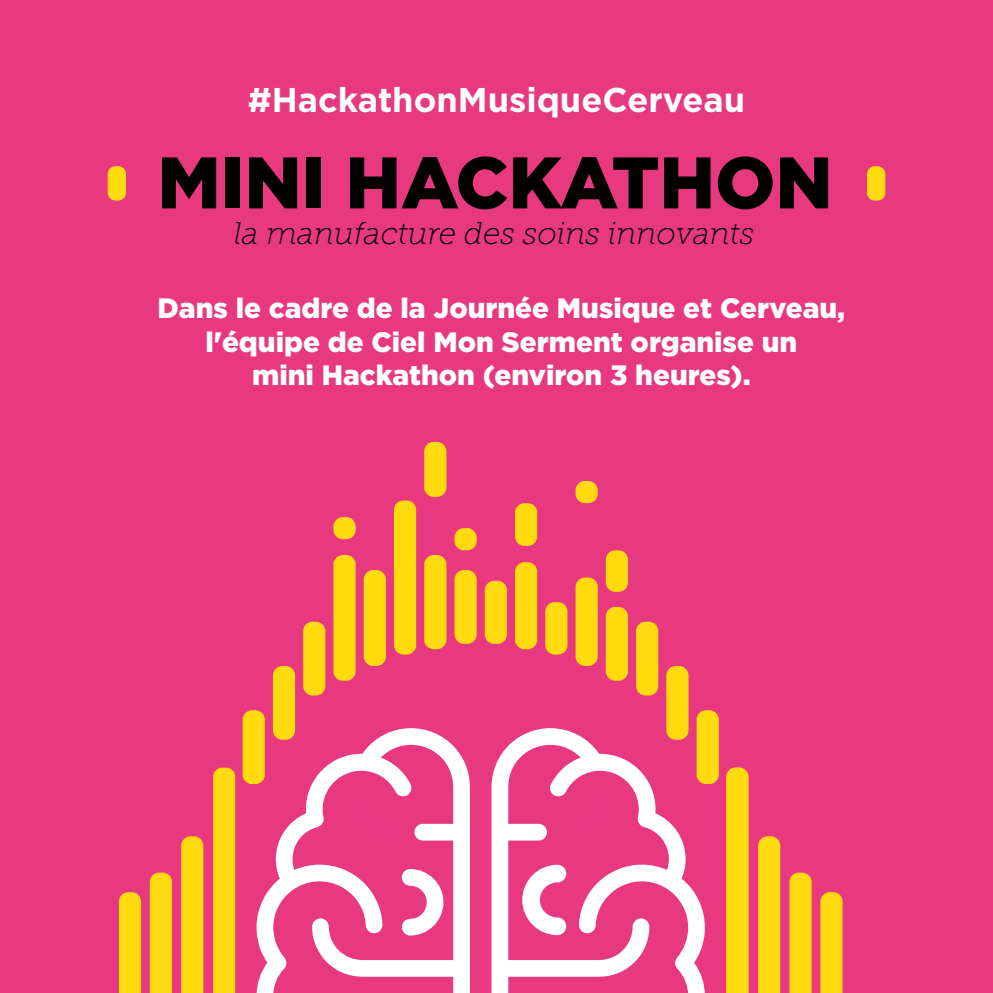
<style>
.page{position:relative;width:993px;height:993px;background:#fff}
.page>*{position:absolute;margin:0;border:0;box-sizing:border-box;transform-origin:0 0}
.t1{font:900 72.62px "Gotham";color:#000}
.t2{font:700 34.3px "Gotham";color:#fff}
.t3{font:italic 31.5px "Museo Slab 100";color:#000}
.t4{font:900 28px/33.6px "Gotham";color:#fff;text-align:center}
</style>
<div class="page">
<div style="left:0;top:0;width:992px;height:992px;background:#e83880"></div>
<div style="left:119px;top:892px;width:22px;height:100px;background:#ffda0f"></div>
<div style="left:181px;top:836px;width:22px;height:156px;background:#ffda0f"></div>
<div style="left:242px;top:710px;width:23px;height:73px;background:#ffda0f;border-radius:9px"></div>
<div style="left:273px;top:665px;width:22px;height:74px;background:#ffda0f;border-radius:9px"></div>
<div style="left:303px;top:621px;width:22px;height:74px;background:#ffda0f;border-radius:9px"></div>
<div style="left:333px;top:555px;width:22px;height:125px;background:#ffda0f;border-radius:9px"></div>
<div style="left:363px;top:570px;width:23px;height:95px;background:#ffda0f;border-radius:9px"></div>
<div style="left:333px;top:517px;width:22px;height:22px;background:#ffda0f;border-radius:9px"></div>
<div style="left:454px;top:528px;width:22px;height:22px;background:#ffda0f;border-radius:9px"></div>
<div style="left:605px;top:550px;width:22px;height:41px;background:#ffda0f;border-radius:9px"></div>
<div style="left:575px;top:481px;width:22px;height:22px;background:#ffda0f;border-radius:9px"></div>
<div style="left:424px;top:441px;width:22px;height:55px;background:#ffda0f;border-radius:9px"></div>
<div style="left:515px;top:503px;width:22px;height:42px;background:#ffda0f;border-radius:9px"></div>
<div style="left:394px;top:500px;width:22px;height:154px;background:#ffda0f;border-radius:9px"></div>
<div style="left:424px;top:555px;width:22px;height:94px;background:#ffda0f;border-radius:9px"></div>
<div style="left:454px;top:570px;width:22px;height:73px;background:#ffda0f;border-radius:9px"></div>
<div style="left:484px;top:580px;width:23px;height:63px;background:#ffda0f;border-radius:9px"></div>
<div style="left:515px;top:562px;width:22px;height:87px;background:#ffda0f;border-radius:9px"></div>
<div style="left:545px;top:602px;width:22px;height:52px;background:#ffda0f;border-radius:9px"></div>
<div style="left:150px;top:872px;width:22px;height:120px;background:#ffda0f"></div>
<div style="left:213px;top:767px;width:22px;height:225px;background:#ffda0f"></div>
<div style="left:696px;top:710px;width:22px;height:73px;background:#ffda0f;border-radius:9px"></div>
<div style="left:666px;top:665px;width:22px;height:74px;background:#ffda0f;border-radius:9px"></div>
<div style="left:636px;top:621px;width:22px;height:74px;background:#ffda0f;border-radius:9px"></div>
<div style="left:605px;top:606px;width:22px;height:74px;background:#ffda0f;border-radius:9px"></div>
<div style="left:575px;top:577px;width:22px;height:88px;background:#ffda0f;border-radius:9px"></div>
<div style="left:820px;top:892px;width:22px;height:100px;background:#ffda0f"></div>
<div style="left:758px;top:836px;width:22px;height:156px;background:#ffda0f"></div>
<div style="left:789px;top:872px;width:22px;height:120px;background:#ffda0f"></div>
<div style="left:726px;top:767px;width:22px;height:225px;background:#ffda0f"></div>
<svg style="left:491px;top:728px;width:213px;height:264px"></svg>
<svg style="left:256px;top:728px;width:213px;height:264px"></svg>
<div style="left:108px;top:166px;width:18px;height:34px;background:#ffda0f;border-radius:8px"></div>
<div style="left:866px;top:166px;width:19px;height:34px;background:#ffda0f;border-radius:8px"></div>
<p class="t2" style="left:248px;top:80px;width:498px">#HackathonMusiqueCerveau</p>
<h1 class="t1" style="left:157px;top:141px;width:676px">MINI HACKATHON</h1>
<p class="t3" style="left:234px;top:216px;width:522px">la manufacture des soins innovants</p>
<p class="t4" style="left:158px;top:291px;width:688px">Dans le cadre de la Journée Musique et Cerveau, l'équipe de Ciel Mon Serment organise un<br>mini Hackathon (environ 3 heures).</p>
</div>
